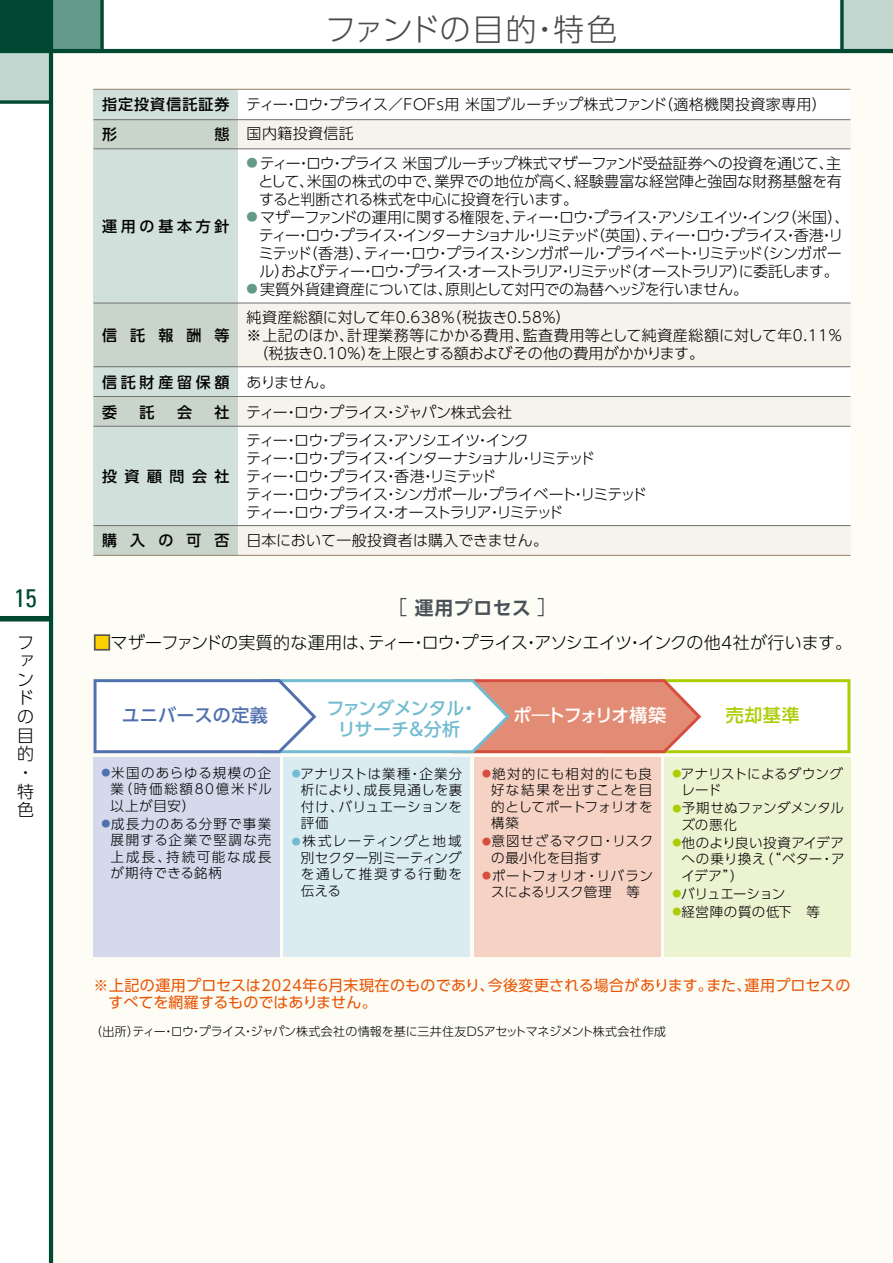
<style>
.page{position:relative;width:893px;height:1263px;background:#fff}
.page>*{position:absolute;margin:0;border:0;box-sizing:border-box;transform-origin:0 0}
.t1{font:300 30.75px "UD Shin Go Pro";letter-spacing:.005em;color:#4c4948}
.t2{font:condensed 25.5px "Univers LT Std";color:#004831}
.t3{font:700 18.75px "UD Shin Go Pro De";letter-spacing:.035em;color:#485157}
.t4{font:500 18px "UD Shin Go Pro";letter-spacing:-.025em;color:#71bcd1}
.t5{font:500 18px "UD Shin Go Pro";letter-spacing:-.085em;color:#fff}
.t6{font:500 18px "UD Shin Go Pro";letter-spacing:.015em;color:#5170af}
.t7{font:500 18px "UD Shin Go Pro";color:#abcd03}
.t8{font:300 16.95px/18.6px "UD Shin Go Pro";letter-spacing:-.025em;color:#000}
.t9{font:300 15px/18px "UD Shin Go Pro";letter-spacing:-.05em;color:#000;text-align:center}
.t10{font:300 15px/18px "UD Shin Go Pro";letter-spacing:-.025em;color:#000;text-align:justify}
.t11{font:300 15px/29.5px "UD Shin Go Pro";letter-spacing:.005em;color:#000}
.t12{font:15px/17px "UD Shin Go Pro";letter-spacing:.01em;color:#ea5504}
.t13{font:300 15px "UD Shin Go Pro";letter-spacing:.035em;color:#000}
.t14{font:300 15px "UD Shin Go Pro";letter-spacing:.025em;color:#000}
.t15{font:500 15px "UD Shin Go Pro";letter-spacing:.255em;color:#000}
.t16{font:300 13.5px/16.5px "UD Shin Go Pro";letter-spacing:.045em;color:#000;text-align:justify}
.t17{font:300 13.5px/16.5px "UD Shin Go Pro";letter-spacing:.01em;color:#000}
.t18{font:300 13.5px/16.5px "UD Shin Go Pro";letter-spacing:.005em;color:#000;text-align:center}
.t19{font:300 13.5px "UD Shin Go Pro";letter-spacing:-.05em;color:#000}
.t20{font:300 12px "UD Shin Go Pro";letter-spacing:-.01em;color:#000}
.s1{font-weight:500}
.s2{font-size:11.25px;color:#639a8a}
.s3{font-weight:300}
.s4{color:#fdd000}
.s5{font-size:9px;color:#5170af}
.s6{font-size:9px;color:#71bcd1}
.s7{font-size:9px;color:#d64e3e}
.s8{font-size:9px;color:#abcd03}
</style>
<div class="page">
<div style="left:51px;top:51px;width:842px;height:1212px;background:#fdfcf5"></div>
<div style="left:842px;top:0;width:51px;height:51px;background:#c1d6cf"></div>
<div style="left:0;top:0;width:51px;height:51px;background:#004831"></div>
<div style="left:0;top:51px;width:51px;height:51px;background:#c1d6cf"></div>
<div style="left:51px;top:0;width:51px;height:51px;background:#639a8a"></div>
<div style="left:0;top:616px;width:51px;height:5px;background:#004831"></div>
<hr style="left:49px;top:0;width:4px;height:1263px;background:#004831">
<hr style="left:0;top:49px;width:893px;height:4px;background:#004831">
<svg style="left:0;top:100px;width:49px;height:4px"></svg>
<svg style="left:100px;top:0;width:4px;height:49px"></svg>
<svg style="left:840px;top:0;width:4px;height:49px"></svg>
<div style="left:400px;top:598px;width:7px;height:18px;border:1px solid #485157"></div>
<div style="left:537px;top:598px;width:7px;height:18px;border:1px solid #485157"></div>
<div style="left:94px;top:634px;width:16px;height:17px;border:2px solid #595757"></div>
<div style="left:94px;top:757px;width:186px;height:200px;background:#d5d9ec"></div>
<div style="left:284px;top:757px;width:186px;height:200px;background:#daebf1"></div>
<div style="left:474px;top:757px;width:186px;height:200px;background:#f5d2c4"></div>
<div style="left:664px;top:757px;width:186px;height:200px;background:#ecf3d0"></div>
<svg style="left:94px;top:679px;width:756px;height:74px"></svg>
<div style="left:94px;top:89px;width:144px;height:466px;background:#d1e0db"></div>
<div style="left:238px;top:89px;width:612px;height:466px;background:#fff"></div>
<svg style="left:94px;top:120px;width:756px;height:29px;fill:#f6f3ed"></svg>
<svg style="left:94px;top:304px;width:756px;height:62px;fill:#f6f3ed"></svg>
<svg style="left:94px;top:397px;width:756px;height:29px;fill:#f6f3ed"></svg>
<hr style="left:94px;top:119px;width:756px;height:1px;background:#727171">
<hr style="left:94px;top:149px;width:756px;height:1px;background:#727171">
<hr style="left:94px;top:303px;width:756px;height:1px;background:#727171">
<hr style="left:94px;top:426px;width:756px;height:1px;background:#727171">
<hr style="left:94px;top:396px;width:756px;height:1px;background:#727171">
<hr style="left:94px;top:366px;width:756px;height:1px;background:#727171">
<hr style="left:94px;top:89px;width:756px;height:1px;background:#9d8771">
<svg style="left:94px;top:526px;width:756px;height:29px;fill:#f6f3ed"></svg>
<hr style="left:94px;top:555px;width:756px;height:1px;background:#9d8771">
<hr style="left:94px;top:525px;width:756px;height:1px;background:#727171">
<h2 class="t2" style="left:14px;top:582px;width:24px">15</h2>
<p class="t8" style="left:17px;top:632px;width:18px">ファンドの目的・特色</p>
<h1 class="t1" style="left:325px;top:4px;width:294px">ファンドの目的・特色</h1>
<p class="t11" style="left:102px;top:89px;width:726px"><span class="s1">指定投資信託証券</span> ティー・ロウ・プライス／FOFｓ用 米国ブルーチップ株式ファンド（適格機関投資家専用）<span class="s1">形</span></p>
<p class="t14" style="left:215px;top:121px;width:141px"><span class="s1">態</span> 国内籍投資信託</p>
<p class="t15" style="left:102px;top:214px;width:129px">運用の基本方針</p>
<p class="t15" style="left:102px;top:323px;width:129px">信託報酬等</p>
<p class="t10" style="left:258px;top:154px;width:585px;text-indent:-12px"><span class="s2">●</span> ティー・ロウ・プライス 米国ブルーチップ株式マザーファンド受益証券への投資を通じて、主として、米国の株式の中で、業界での地位が高く、経験豊富な経営陣と強固な財務基盤を有すると判断される株式を中心に投資を行います。</p>
<p class="t9" style="left:247px;top:208px;width:604px"><span class="s2">●</span> マザーファンドの運用に関する権限を、ティー・ロウ・プライス・アソシエイツ・インク（米国）、ティー・ロウ・プライス・インターナショナル・リミテッド（英国）、ティー・ロウ・プライス・香港・リミテッド（香港）、ティー・ロウ・プライス・シンガポール・プライベート・リミテッド（シンガポー<br>ル）およびティー・ロウ・プライス・オーストラリア・リミテッド（オーストラリア）に委託します。</p>
<p class="t10" style="left:247px;top:280px;width:503px"><span class="s2">●</span> 実質外貨建資産については、原則として対円での為替ヘッジを行いません。</p>
<p class="t14" style="left:247px;top:305px;width:326px">純資産総額に対して年0.638％（税抜き0.58％）</p>
<p class="t13" style="left:247px;top:323px;width:598px">※上記のほか、計理業務等にかかる費用、監査費用等として純資産総額に対して年0.11％</p>
<p class="t10" style="left:253px;top:343px;width:452px">（税抜き0.10％）を上限とする額およびその他の費用がかかります。</p>
<p class="t15" style="left:102px;top:370px;width:234px">信託財産留保額 <span class="s3">ありません。</span></p>
<p class="t15" style="left:102px;top:400px;width:16px">委</p>
<p class="t15" style="left:140px;top:400px;width:16px">託</p>
<p class="t15" style="left:177px;top:400px;width:16px">会</p>
<p class="t10" style="left:215px;top:403px;width:299px"><span class="s1">社</span> ティー・ロウ・プライス・ジャパン株式会社</p>
<p class="t15" style="left:102px;top:464px;width:129px">投資顧問会社</p>
<p class="t9" style="left:246px;top:430px;width:402px;text-align:left">ティー・ロウ・プライス・アソシエイツ・インク<br>ティー・ロウ・プライス・インターナショナル・リミテッド<br>ティー・ロウ・プライス・香港・リミテッド<br>ティー・ロウ・プライス・シンガポール・プライベート・リミテッドティー・ロウ・プライス・オーストラリア・リミテッド</p>
<p class="t11" style="left:102px;top:525px;width:448px"><span class="s1">購 入 の 可 否</span> 日本において一般投資者は購入できません。</p>
<p class="t3" style="left:415px;top:592px;width:117px">運用プロセス</p>
<p class="t8" style="left:94px;top:632px;width:760px"><span class="s4">■</span>マザーファンドの実質的な運用は、ティー・ロウ・プライス・アソシエイツ・インクの他4社が行います。</p>
<p class="t6" style="left:122px;top:700px;width:148px">ユニバースの定義</p>
<p class="t4" style="left:326px;top:693px;width:153px">ファンダメンタル・</p>
<p class="t5" style="left:513px;top:700px;width:154px">ポ―トフォリオ構築</p>
<p class="t4" style="left:338px;top:714px;width:124px">リサーチ＆分析</p>
<p class="t7" style="left:726px;top:701px;width:75px">売却基準</p>
<p class="t16" style="left:111px;top:764px;width:163px;text-indent:-9px"><span class="s5">●</span>米国のあらゆる規模の企業（時価総額80億米ドル以上が目安）</p>
<p class="t16" style="left:111px;top:815px;width:163px;text-indent:-9px"><span class="s5">●</span>成長力のある分野で事業展開する企業で堅調な売上成長、持続可能な成長が期待できる銘柄</p>
<p class="t16" style="left:301px;top:765px;width:163px;text-indent:-9px"><span class="s6">●</span>アナリストは業種・企業分析により、成長見通しを裏付け、バリュエーションを評価</p>
<p class="t16" style="left:301px;top:832px;width:163px;text-indent:-9px"><span class="s6">●</span>株式レーティングと地域別セクター別ミーティングを通して推奨する行動を伝える</p>
<p class="t16" style="left:491px;top:765px;width:163px;text-indent:-9px"><span class="s7">●</span>絶対的にも相対的にも良好な結果を出すことを目的としてポートフォリオを構築</p>
<p class="t16" style="left:491px;top:832px;width:164px;text-indent:-9px"><span class="s7">●</span>意図せざるマクロ・リスクの最小化を目指す</p>
<p class="t18" style="left:482px;top:867px;width:172px"><span class="s7">●</span>ポートフォリオ・リバランスによるリスク管理　等</p>
<p class="t17" style="left:681px;top:765px;width:163px;text-indent:-9px"><span class="s8">●</span>アナリストによるダウングレード</p>
<p class="t17" style="left:681px;top:799px;width:164px;text-indent:-9px"><span class="s8">●</span>予期せぬファンダメンタルズの悪化</p>
<p class="t16" style="left:681px;top:834px;width:165px;text-indent:-9px"><span class="s8">●</span>他のより良い投資アイデアへの乗り換え（“ベター・アイデア”）</p>
<p class="t19" style="left:672px;top:882px;width:115px"><span class="s8">●</span>バリュエーション</p>
<p class="t16" style="left:672px;top:903px;width:149px"><span class="s8">●</span>経営陣の質の低下　等</p>
<p class="t12" style="left:108px;top:976px;width:743px;text-indent:-15px">※上記の運用プロセスは2024年6月末現在のものであり、今後変更される場合があります。また、運用プロセスのすべてを網羅するものではありません。</p>
<p class="t20" style="left:90px;top:1022px;width:578px">（出所）ティー・ロウ・プライス・ジャパン株式会社の情報を基に三井住友DSアセットマネジメント株式会社作成</p>
</div>
